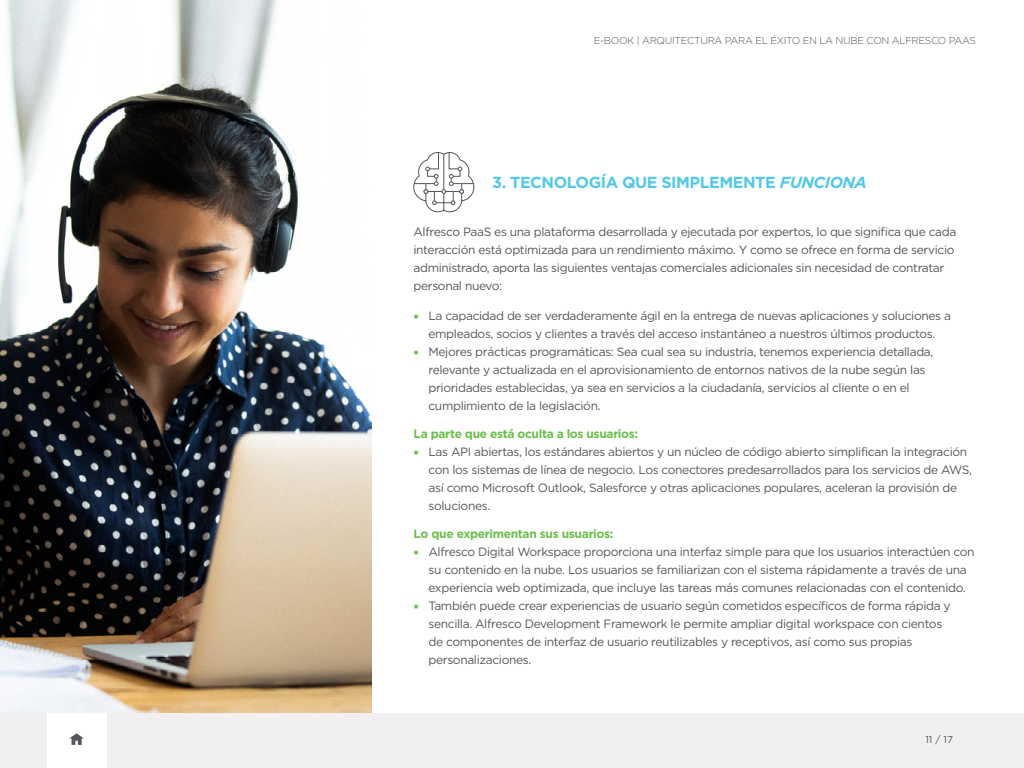
<style>
.page{position:relative;width:1024px;height:768px;background:#fff}
.page>*{position:absolute;margin:0;border:0;box-sizing:border-box;transform-origin:0 0}
.t1{font:700 16px "Gotham";letter-spacing:-.03em;color:#54c8e8}
.t2{font:12px/18px "Gotham HTF";letter-spacing:-.03em;color:#54565a}
.t3{font:12px/18px "Gotham";letter-spacing:-.03em;color:#52555b}
.t4{font:700 12px "Gotham";letter-spacing:-.025em;color:#6abf4b}
.t5{font:300 10px "Gotham HTF";letter-spacing:-.03em;color:#52555b}
.t6{font:10px "Gotham HTF";color:#52555b}
.s1{font-style:italic}
</style>
<div class="page">
<div style="left:0;top:713px;width:1024px;height:55px;background:#f1efef"></div>
<div style="left:47px;top:713px;width:59px;height:55px;background:#fff"></div>
<svg style="left:69px;top:733px;width:15px;height:12px"></svg>
<svg style="left:413px;top:152px;width:62px;height:61px"></svg>
<img style="left:0;top:0;width:372px;height:712px">
<p class="t5" style="left:594px;top:35px;width:384px">E-BOOK | ARQUITECTURA PARA EL ÉXITO EN LA NUBE CON ALFRESCO PAAS</p>
<h1 class="t1" style="left:492px;top:172px;width:376px">3. TECNOLOGÍA QUE SIMPLEMENTE <span class="s1">FUNCIONA</span></h1>
<p class="t3" style="left:414px;top:222px;width:544px">Alfresco PaaS es una plataforma desarrollada y ejecutada por expertos, lo que significa que cada interacción está optimizada para un rendimiento máximo. Y como se ofrece en forma de servicio administrado, aporta las siguientes ventajas comerciales adicionales sin necesidad de contratar personal nuevo:</p>
<p class="t2" style="left:428px;top:306px;width:524px">La capacidad de ser verdaderamente ágil en la entrega de nuevas aplicaciones y soluciones a empleados, socios y clientes a través del acceso instantáneo a nuestros últimos productos.<br>Mejores prácticas programáticas: Sea cual sea su industria, tenemos experiencia detallada, relevante y actualizada en el aprovisionamiento de entornos nativos de la nube según las prioridades establecidas, ya sea en servicios a la ciudadanía, servicios al cliente o en el cumplimiento de la legislación.</p>
<p class="t4" style="left:414px;top:425px;width:226px">La parte que está oculta a los usuarios:</p>
<p class="t2" style="left:428px;top:442px;width:545px">Las API abiertas, los estándares abiertos y un núcleo de código abierto simplifican la integración con los sistemas de línea de negocio. Los conectores predesarrollados para los servicios de AWS, así como Microsoft Outlook, Salesforce y otras aplicaciones populares, aceleran la provisión de soluciones.</p>
<p class="t4" style="left:414px;top:525px;width:201px">Lo que experimentan sus usuarios:</p>
<p class="t2" style="left:428px;top:542px;width:548px">Alfresco Digital Workspace proporciona una interfaz simple para que los usuarios interactúen con su contenido en la nube. Los usuarios se familiarizan con el sistema rápidamente a través de una experiencia web optimizada, que incluye las tareas más comunes relacionadas con el contenido.<br>También puede crear experiencias de usuario según cometidos específicos de forma rápida y sencilla. Alfresco Development Framework le permite ampliar digital workspace con cientos<br>de componentes de interfaz de usuario reutilizables y receptivos, así como sus propias personalizaciones.</p>
<p class="t6" style="left:925px;top:734px;width:29px">11 / 17</p>
</div>
